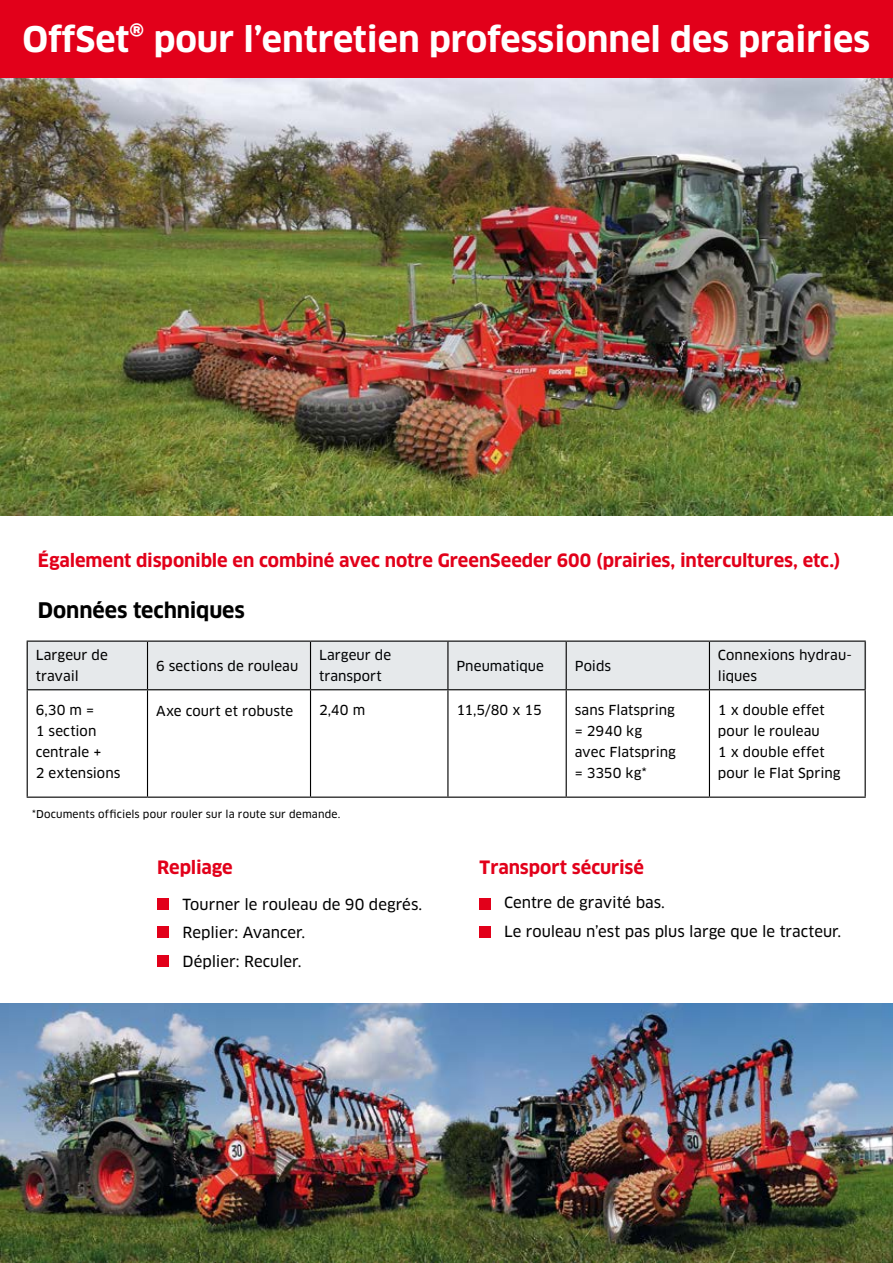
<style>
.page{position:relative;width:893px;height:1263px;background:#fff}
.page>*{position:absolute;margin:0;border:0;box-sizing:border-box;transform-origin:0 0}
.t1{font:700 34.5px "Clan Pro";color:#fff}
.t2{font:700 21px "Clan Pro";letter-spacing:-.005em;color:#000}
.t3{font:700 18px "Clan Pro";letter-spacing:-.005em;color:#e2001a}
.t4{font:15px/28.5px "Clan Pro News";color:#000}
.t5{font:13.5px/21px "Clan Pro News";letter-spacing:.005em;color:#000}
.t6{font:13.5px/21px "Clan Pro News";letter-spacing:.005em;color:#000204}
.t7{font:10.5px "Clan Pro News";letter-spacing:.015em;color:#000}
</style>
<div class="page">
<div style="left:0;top:0;width:893px;height:79px;background:#e2001a"></div>
<div style="left:28px;top:642px;width:837px;height:47px;background:#e6e9eb"></div>
<img style="left:0;top:78px;width:893px;height:437px">
<hr style="left:27px;top:690px;width:1px;height:106px;background:#000">
<hr style="left:147px;top:690px;width:1px;height:106px;background:#000">
<hr style="left:310px;top:690px;width:1px;height:106px;background:#000">
<hr style="left:447px;top:690px;width:1px;height:106px;background:#000">
<hr style="left:566px;top:690px;width:1px;height:106px;background:#000">
<hr style="left:709px;top:690px;width:1px;height:106px;background:#000">
<hr style="left:865px;top:690px;width:1px;height:106px;background:#000">
<hr style="left:27px;top:796px;width:121px;height:2px;background:#000">
<hr style="left:148px;top:796px;width:162px;height:2px;background:#000">
<hr style="left:310px;top:796px;width:138px;height:2px;background:#000">
<hr style="left:448px;top:796px;width:118px;height:2px;background:#000">
<hr style="left:566px;top:796px;width:143px;height:2px;background:#000">
<hr style="left:709px;top:796px;width:157px;height:2px;background:#000">
<hr style="left:27px;top:640px;width:121px;height:2px;background:#000">
<hr style="left:27px;top:642px;width:1px;height:47px;background:#000">
<hr style="left:148px;top:640px;width:162px;height:2px;background:#000">
<hr style="left:147px;top:642px;width:1px;height:47px;background:#000">
<hr style="left:310px;top:640px;width:138px;height:2px;background:#000">
<hr style="left:310px;top:642px;width:1px;height:47px;background:#000">
<hr style="left:448px;top:640px;width:118px;height:2px;background:#000">
<hr style="left:447px;top:642px;width:1px;height:47px;background:#000">
<hr style="left:566px;top:640px;width:143px;height:2px;background:#000">
<hr style="left:566px;top:642px;width:1px;height:47px;background:#000">
<hr style="left:709px;top:640px;width:157px;height:2px;background:#000">
<hr style="left:709px;top:642px;width:1px;height:47px;background:#000">
<hr style="left:865px;top:642px;width:1px;height:47px;background:#000">
<hr style="left:27px;top:689px;width:121px;height:1px;background:#000">
<hr style="left:148px;top:689px;width:162px;height:1px;background:#000">
<hr style="left:310px;top:689px;width:138px;height:1px;background:#000">
<hr style="left:448px;top:689px;width:118px;height:1px;background:#000">
<hr style="left:566px;top:689px;width:143px;height:1px;background:#000">
<hr style="left:709px;top:689px;width:157px;height:1px;background:#000">
<div style="left:157px;top:898px;width:12px;height:12px;background:#e2001a"></div>
<div style="left:157px;top:926px;width:12px;height:11px;background:#e2001a"></div>
<div style="left:157px;top:955px;width:12px;height:11px;background:#e2001a"></div>
<div style="left:479px;top:899px;width:12px;height:11px;background:#e2001a"></div>
<div style="left:479px;top:926px;width:12px;height:12px;background:#e2001a"></div>
<img style="left:0;top:1003px;width:893px;height:260px">
<h1 class="t1" style="left:23px;top:19px;width:849px">OffSet® pour l’entretien professionnel des prairies</h1>
<h3 class="t3" style="left:38px;top:550px;width:804px">Également disponible en combiné avec notre GreenSeeder 600 (prairies, intercultures, etc.)</h3>
<h2 class="t2" style="left:38px;top:598px;width:209px">Données techniques</h2>
<p class="t5" style="left:36px;top:645px;width:74px">Largeur de travail</p>
<p class="t5" style="left:156px;top:655px;width:144px">6 sections de rouleau</p>
<p class="t6" style="left:319px;top:645px;width:74px">Largeur de transport</p>
<p class="t6" style="left:456px;top:655px;width:89px">Pneumatique</p>
<p class="t6" style="left:575px;top:655px;width:38px">Poids</p>
<p class="t5" style="left:718px;top:645px;width:135px">Connexions hydrau&shy;liques</p>
<p class="t5" style="left:36px;top:699px;width:86px">6,30 m =<br>1 section centrale +<br>2 extensions</p>
<p class="t5" style="left:156px;top:701px;width:139px">Axe court et robuste</p>
<p class="t5" style="left:319px;top:699px;width:48px">2,40 m</p>
<p class="t5" style="left:456px;top:699px;width:87px">11,5/80 x 15</p>
<p class="t5" style="left:575px;top:699px;width:103px">sans Flatspring = 2940 kg avec Flatspring = 3350 kg*</p>
<p class="t5" style="left:718px;top:699px;width:124px">1 x double effet pour le rouleau<br>1 x double effet pour le Flat Spring</p>
<p class="t7" style="left:32px;top:808px;width:310px">*Documents officiels pour rouler sur la route sur demande.</p>
<h3 class="t3" style="left:157px;top:857px;width:77px">Repliage</h3>
<p class="t4" style="left:183px;top:890px;width:241px">Tourner le rouleau de 90 degrés.<br>Replier: Avancer.<br>Déplier: Reculer.</p>
<h3 class="t3" style="left:480px;top:857px;width:166px">Transport sécurisé</h3>
<p class="t4" style="left:504px;top:889px;width:339px">Centre de gravité bas.<br>Le rouleau n’est pas plus large que le tracteur.</p>
</div>
